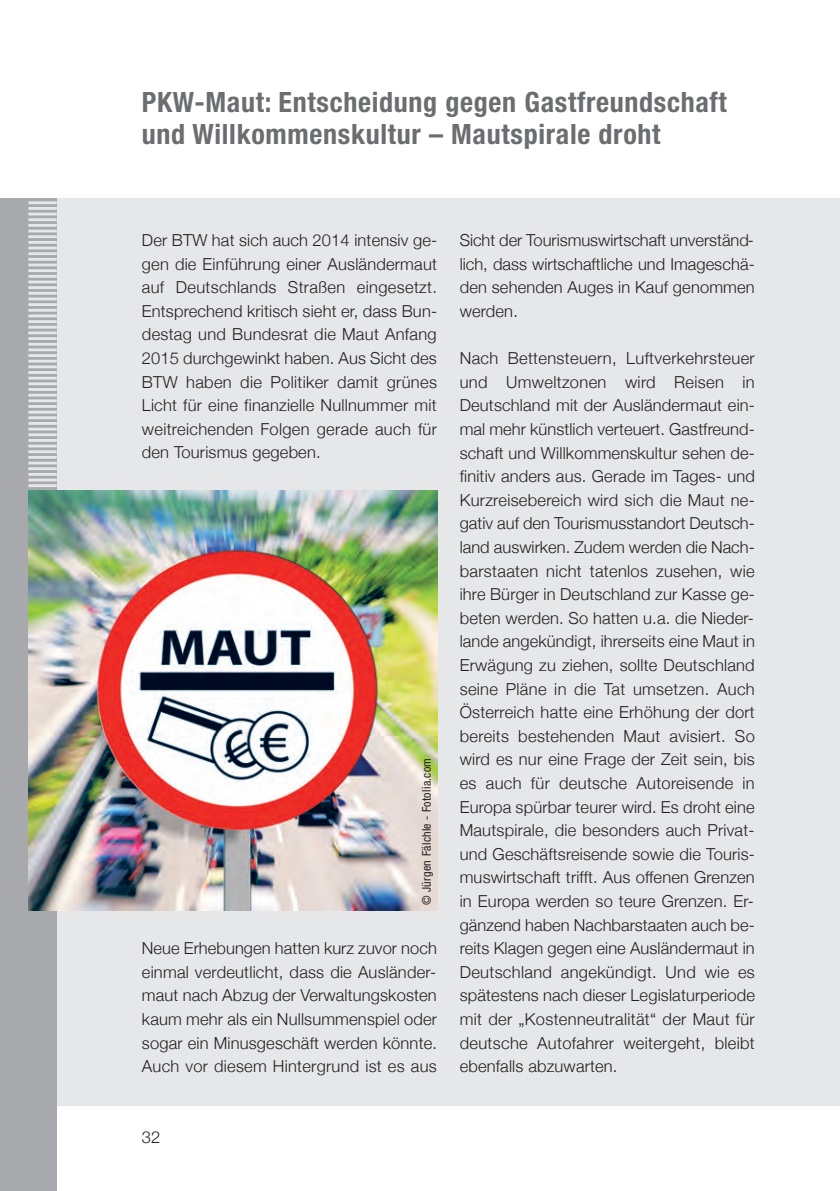
<style>
.page{position:relative;width:840px;height:1191px;background:#fff}
.page>*{position:absolute;margin:0;border:0;box-sizing:border-box;transform-origin:0 0}
.t1{font:700 condensed 28px/32px "Helvetica Neue";letter-spacing:.025em;color:#6c6d70}
.t2{font:300 16.4px/23.6px "Helvetica Neue";letter-spacing:.01em;color:#231f20;text-align:justify}
.t3{font:condensed 12px "Helvetica Neue";letter-spacing:.025em;color:#231f20}
</style>
<div class="page">
<hr style="left:839px;top:198px;width:1px;height:908px;background:#e6e7e9">
<div style="left:57px;top:198px;width:782px;height:908px;background:#e6e7e9"></div>
<div style="left:0;top:198px;width:57px;height:993px;background:#a8a9ad"></div>
<hr style="left:28px;top:201px;width:29px;height:3px;background:#e6e7e9">
<hr style="left:28px;top:207px;width:29px;height:3px;background:#e6e7e9">
<hr style="left:28px;top:213px;width:29px;height:2px;background:#e6e7e9">
<hr style="left:28px;top:218px;width:29px;height:3px;background:#e6e7e9">
<hr style="left:28px;top:224px;width:29px;height:3px;background:#e6e7e9">
<hr style="left:28px;top:230px;width:29px;height:2px;background:#e6e7e9">
<hr style="left:28px;top:235px;width:29px;height:3px;background:#e6e7e9">
<hr style="left:28px;top:241px;width:29px;height:3px;background:#e6e7e9">
<hr style="left:28px;top:247px;width:29px;height:2px;background:#e6e7e9">
<hr style="left:28px;top:252px;width:29px;height:3px;background:#e6e7e9">
<hr style="left:28px;top:258px;width:29px;height:3px;background:#e6e7e9">
<hr style="left:28px;top:263px;width:29px;height:3px;background:#e6e7e9">
<hr style="left:28px;top:269px;width:29px;height:3px;background:#e6e7e9">
<hr style="left:28px;top:275px;width:29px;height:3px;background:#e6e7e9">
<hr style="left:28px;top:280px;width:29px;height:3px;background:#e6e7e9">
<hr style="left:28px;top:286px;width:29px;height:3px;background:#e6e7e9">
<hr style="left:28px;top:292px;width:29px;height:3px;background:#e6e7e9">
<hr style="left:28px;top:297px;width:29px;height:3px;background:#e6e7e9">
<hr style="left:28px;top:303px;width:29px;height:3px;background:#e6e7e9">
<hr style="left:28px;top:309px;width:29px;height:3px;background:#e6e7e9">
<hr style="left:28px;top:314px;width:29px;height:3px;background:#e6e7e9">
<hr style="left:28px;top:320px;width:29px;height:3px;background:#e6e7e9">
<hr style="left:28px;top:326px;width:29px;height:3px;background:#e6e7e9">
<hr style="left:28px;top:331px;width:29px;height:3px;background:#e6e7e9">
<hr style="left:28px;top:337px;width:29px;height:3px;background:#e6e7e9">
<hr style="left:28px;top:343px;width:29px;height:3px;background:#e6e7e9">
<hr style="left:28px;top:348px;width:29px;height:3px;background:#e6e7e9">
<hr style="left:28px;top:354px;width:29px;height:3px;background:#e6e7e9">
<hr style="left:28px;top:360px;width:29px;height:2px;background:#e6e7e9">
<hr style="left:28px;top:365px;width:29px;height:3px;background:#e6e7e9">
<hr style="left:28px;top:371px;width:29px;height:3px;background:#e6e7e9">
<hr style="left:28px;top:377px;width:29px;height:2px;background:#e6e7e9">
<hr style="left:28px;top:382px;width:29px;height:3px;background:#e6e7e9">
<hr style="left:28px;top:388px;width:29px;height:3px;background:#e6e7e9">
<hr style="left:28px;top:394px;width:29px;height:2px;background:#e6e7e9">
<hr style="left:28px;top:399px;width:29px;height:3px;background:#e6e7e9">
<hr style="left:28px;top:405px;width:29px;height:3px;background:#e6e7e9">
<hr style="left:28px;top:411px;width:29px;height:2px;background:#e6e7e9">
<hr style="left:28px;top:416px;width:29px;height:3px;background:#e6e7e9">
<hr style="left:28px;top:422px;width:29px;height:3px;background:#e6e7e9">
<hr style="left:28px;top:428px;width:29px;height:2px;background:#e6e7e9">
<hr style="left:28px;top:433px;width:29px;height:3px;background:#e6e7e9">
<hr style="left:28px;top:439px;width:29px;height:3px;background:#e6e7e9">
<hr style="left:28px;top:444px;width:29px;height:3px;background:#e6e7e9">
<hr style="left:28px;top:450px;width:29px;height:3px;background:#e6e7e9">
<hr style="left:28px;top:456px;width:29px;height:3px;background:#e6e7e9">
<hr style="left:28px;top:461px;width:29px;height:3px;background:#e6e7e9">
<hr style="left:28px;top:467px;width:29px;height:3px;background:#e6e7e9">
<hr style="left:28px;top:473px;width:29px;height:3px;background:#e6e7e9">
<hr style="left:28px;top:478px;width:29px;height:3px;background:#e6e7e9">
<hr style="left:28px;top:484px;width:29px;height:3px;background:#e6e7e9">
<img style="left:28px;top:490px;width:409px;height:420px">
<h1 class="t1" style="left:142px;top:84px;width:586px">PKW-Maut: Entscheidung gegen Gastfreundschaft und Willkommenskultur – Mautspirale droht</h1>
<p class="t2" style="left:142px;top:228px;width:297px">Der BTW hat sich auch 2014 intensiv ge&shy;gen die Einführung einer Ausländermaut auf Deutschlands Straßen eingesetzt.<br>Entsprechend kritisch sieht er, dass Bun&shy;destag und Bundesrat die Maut Anfang 2015 durchgewinkt haben. Aus Sicht des BTW haben die Politiker damit grünes Licht für eine finanzielle Nullnummer mit weitreichenden Folgen gerade auch für den Tourismus gegeben.</p>
<p class="t3" style="left:422px;top:905px;width:149px;rotate:-90deg">© Jürgen Fälchle - Fotolia.com</p>
<p class="t2" style="left:142px;top:936px;width:296px">Neue Erhebungen hatten kurz zuvor noch einmal verdeutlicht, dass die Ausländer&shy;maut nach Abzug der Verwaltungskosten kaum mehr als ein Nullsummenspiel oder sogar ein Minusgeschäft werden könnte.<br>Auch vor diesem Hintergrund ist es aus</p>
<p class="t2" style="left:142px;top:1125px;width:20px">32</p>
<p class="t2" style="left:459px;top:228px;width:296px">Sicht der Tourismuswirtschaft unverständ&shy;lich, dass wirtschaftliche und Image schä&shy;den sehenden Auges in Kauf genommen werden.</p>
<p class="t2" style="left:459px;top:346px;width:296px">Nach Bettensteuern, Luftverkehrsteuer und Umweltzonen wird Reisen in Deutschland mit der Ausländermaut ein&shy;mal mehr künstlich verteuert. Gastfreund&shy;schaft und Willkommenskultur sehen de&shy;finitiv anders aus. Gerade im Tages- und Kurzreisebereich wird sich die Maut ne&shy;gativ auf den Tourismusstandort Deutsch&shy;land auswirken. Zudem werden die Nach&shy;barstaaten nicht tatenlos zusehen, wie ihre Bürger in Deutschland zur Kasse ge&shy;beten werden. So hatten u.a. die Nieder&shy;lande angekündigt, ihrerseits eine Maut in Erwägung zu ziehen, sollte Deutschland seine Pläne in die Tat umsetzen. Auch Österreich hatte eine Erhöhung der dort bereits bestehenden Maut avisiert. So wird es nur eine Frage der Zeit sein, bis es auch für deutsche Autoreisende in Europa spürbar teurer wird. Es droht eine Mautspirale, die besonders auch Privat&shy;und Geschäftsreisende sowie die Touris&shy;muswirtschaft trifft. Aus offenen Grenzen in Europa werden so teure Grenzen. Er&shy;gänzend haben Nachbarstaaten auch be&shy;reits Klagen gegen eine Ausländermaut in Deutschland angekündigt. Und wie es spätestens nach dieser Legislaturperiode mit der „Kostenneutralität“ der Maut für deutsche Autofahrer weitergeht, bleibt ebenfalls abzuwarten.</p>
</div>
